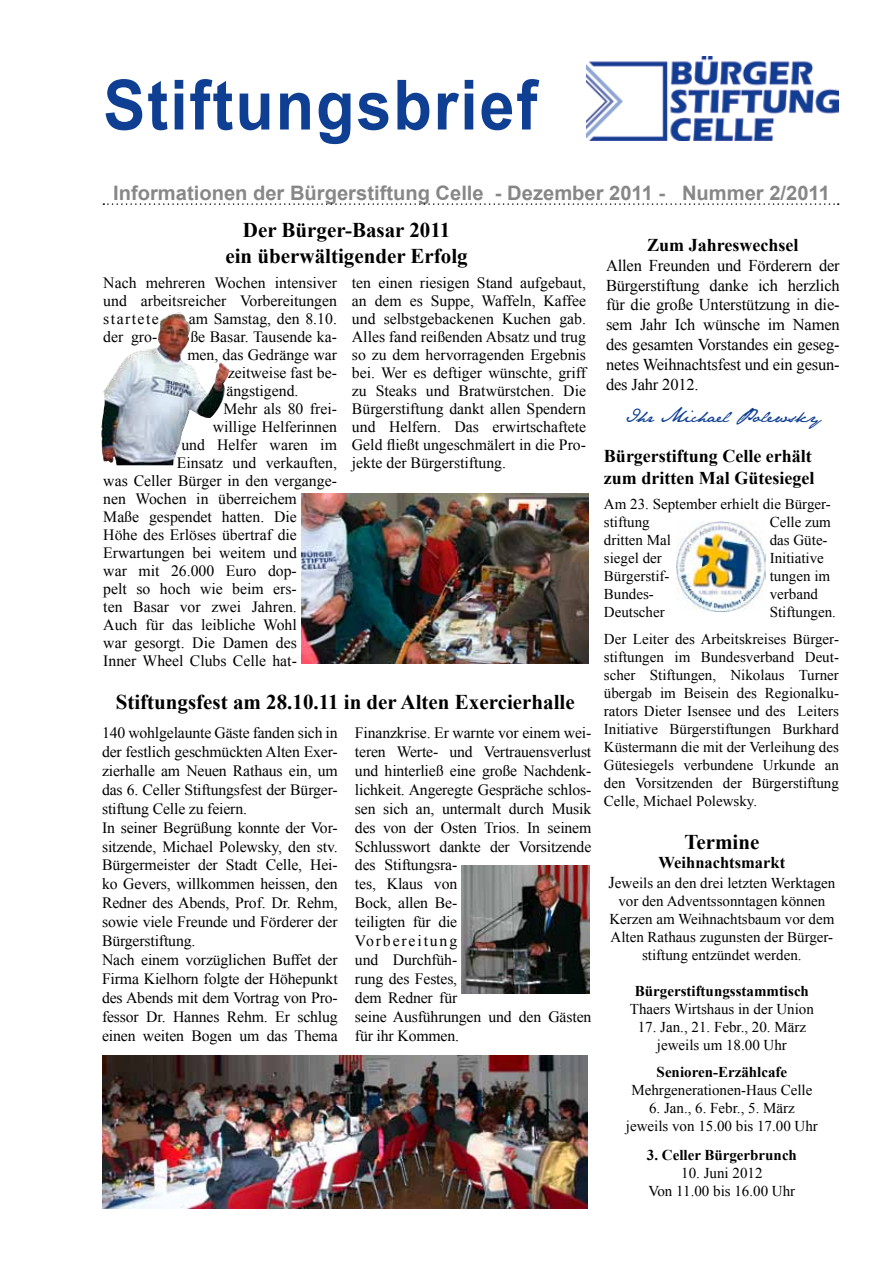
<style>
.page{position:relative;width:893px;height:1263px;background:#fff}
.page>*{position:absolute;margin:0;border:0;box-sizing:border-box;transform-origin:0 0}
.t1{font:700 69.3px "Arial";letter-spacing:.03em;color:#0f3f93;scale:.91 1}
.t2{font:700 21px/25.2px "Times New Roman";color:#000;text-align:center}
.t3{font:700 19.95px "Arial";color:#868786}
.t4{font:700 18px/21.6px "Times New Roman";color:#000}
.t5{font:17.4px "Jane Austen";color:#0f3f93;scale:.95 1}
.t6{font:16.5px/19.8px "Times New Roman";letter-spacing:-.01em;color:#000;text-align:justify}
.t7{font:700 16.5px "Times New Roman";color:#000}
.t8{font:15.75px/18.9px "Times New Roman";letter-spacing:-.01em;color:#000;text-align:justify}
.t9{font:15px/18px "Times New Roman";color:#000;text-align:center}
.t10{font:700 15px "Times New Roman";color:#000}
.s1{font-size:16.5px}
</style>
<div class="page">
<img style="left:587px;top:57px;width:252px;height:84px">
<svg style="left:103px;top:203px;width:736px;height:2px"></svg>
<img style="left:101px;top:312px;width:128px;height:153px">
<img style="left:103px;top:1056px;width:485px;height:153px">
<img style="left:301px;top:493px;width:287px;height:171px">
<img style="left:461px;top:865px;width:128px;height:128px">
<img style="left:676px;top:522px;width:89px;height:89px">
<h1 class="t1" style="left:103px;top:59px;width:479px">Stiftungsbrief</h1>
<p class="t3" style="left:113px;top:180px;width:718px">Informationen der Bürgerstiftung Celle - Dezember 2011 - Nummer 2/2011</p>
<h2 class="t2" style="left:225px;top:217px;width:244px">Der Bürger-Basar 2011<br>ein überwältigender Erfolg</h2>
<p class="t8" style="left:103px;top:274px;width:235px;line-height:18px">Nach mehreren Wochen intensiver und arbeitsreicher Vorbereitungen startete</p>
<p class="t4" style="left:647px;top:234px;width:153px">Zum Jahreswechsel</p>
<p class="t6" style="left:606px;top:255px;width:235px">Allen Freunden und Förderern der Bürgerstiftung danke ich herzlich für die große Unterstützung in die&shy;sem Jahr Ich wünsche im Namen des gesamten Vorstandes ein geseg&shy;netes Weihnachtsfest und ein gesun&shy;des Jahr 2012.</p>
<p class="t5" style="left:625px;top:406px;width:208px">Ihr Michael Polewsky</p>
<p class="t8" style="left:352px;top:274px;width:236px;line-height:18px">ten einen riesigen Stand aufgebaut, an dem es Suppe, Waffeln, Kaffee und selbstgebackenen Kuchen gab.<br>Alles fand reißenden Absatz und trug so zu dem hervorragenden Ergebnis bei. Wer es deftiger wünschte, griff zu Steaks und Bratwürstchen. Die Bürgerstiftung dankt allen Spendern und Helfern. Das erwirtschaftete Geld fließt ungeschmälert in die Pro&shy;jekte der Bürgerstiftung.</p>
<p class="t8" style="left:189px;top:309px;width:150px">am Samstag, den 8.10.</p>
<p class="t8" style="left:103px;top:327px;width:56px">der gro-</p>
<p class="t8" style="left:190px;top:327px;width:148px">ße Basar. Tausende ka-</p>
<p class="t8" style="left:187px;top:345px;width:151px">men, das Gedränge war</p>
<p class="t8" style="left:228px;top:363px;width:111px">zeitweise fast be-</p>
<p class="t8" style="left:226px;top:381px;width:74px">ängstigend.</p>
<p class="t8" style="left:223px;top:399px;width:115px">Mehr als 80 frei-</p>
<p class="t8" style="left:213px;top:417px;width:126px">willige Helferinnen</p>
<p class="t8" style="left:181px;top:435px;width:157px">und Helfer waren im</p>
<p class="t8" style="left:177px;top:453px;width:162px">Einsatz und verkauften,</p>
<p class="t8" style="left:103px;top:471px;width:235px">was Celler Bürger in den vergange-</p>
<p class="t8" style="left:103px;top:489px;width:195px">nen Wochen in überreichem</p>
<p class="t8" style="left:103px;top:507px;width:195px">Maße gespendet hatten. Die</p>
<p class="t8" style="left:103px;top:525px;width:195px">Höhe des Erlöses übertraf die</p>
<p class="t8" style="left:103px;top:543px;width:195px">Erwartungen bei weitem und</p>
<p class="t8" style="left:103px;top:561px;width:195px">war mit 26.000 Euro dop-</p>
<p class="t8" style="left:103px;top:579px;width:195px">pelt so hoch wie beim ers-</p>
<p class="t8" style="left:103px;top:597px;width:195px">ten Basar vor zwei Jahren.</p>
<p class="t8" style="left:103px;top:615px;width:195px">Auch für das leibliche Wohl</p>
<p class="t8" style="left:103px;top:633px;width:195px">war gesorgt. Die Damen des</p>
<p class="t8" style="left:103px;top:651px;width:195px">Inner Wheel Clubs Celle hat-</p>
<p class="t4" style="left:604px;top:445px;width:212px">Bürgerstiftung Celle erhält zum dritten Mal Gütesiegel</p>
<p class="t9" style="left:604px;top:495px;width:228px;text-align:left">Am 23. September erhielt die Bürger&shy;stiftung</p>
<p class="t9" style="left:770px;top:513px;width:63px">Celle zum</p>
<p class="t9" style="left:604px;top:531px;width:69px">dritten Mal</p>
<p class="t9" style="left:770px;top:531px;width:59px">das Güte-</p>
<p class="t9" style="left:604px;top:549px;width:59px">siegel der</p>
<p class="t9" style="left:770px;top:549px;width:56px">Initiative</p>
<p class="t9" style="left:604px;top:567px;width:67px">Bürgerstif-</p>
<p class="t9" style="left:770px;top:567px;width:62px">tungen im</p>
<p class="t9" style="left:604px;top:585px;width:51px">Bundes-</p>
<p class="t9" style="left:770px;top:585px;width:50px">verband</p>
<p class="t9" style="left:604px;top:603px;width:62px">Deutscher</p>
<p class="t9" style="left:604px;top:598px;width:236px;line-height:27px;text-align:right">Stiftungen.<br>Der Leiter des Arbeitskreises Bürger-</p>
<p class="t9" style="left:604px;top:648px;width:236px;text-align:justify">stiftungen im Bundesverband Deut&shy;scher Stiftungen, Nikolaus Turner übergab im Beisein des Regionalku&shy;rators Dieter Isensee und des Leiters Initiative Bürgerstiftungen Burkhard Küstermann die mit der Verleihung des Gütesiegels verbundene Urkunde an den Vorsitzenden der Bürgerstiftung Celle, Michael Polewsky.</p>
<h2 class="t2" style="left:116px;top:689px;width:460px">Stiftungsfest am 28.10.11 in der Alten Exercierhalle</h2>
<p class="t8" style="left:102px;top:723px;width:237px;text-align:left">140 wohlgelaunte Gäste fanden sich in der festlich geschmückten Alten Exer&shy;zierhalle am Neuen Rathaus ein, um das 6. Celler Stiftungsfest der Bürger&shy;stiftung Celle zu feiern.<br>In seiner Begrüßung konnte der Vor&shy;sitzende, Michael Polewsky, den stv.<br>Bürgermeister der Stadt Celle, Hei&shy;ko Gevers, willkommen heissen, den Redner des Abends, Prof. Dr. Rehm, sowie viele Freunde und Förderer der Bürgerstiftung.<br>Nach einem vorzüglichen Buffet der Firma Kielhorn folgte der Höhepunkt des Abends mit dem Vortrag von Pro&shy;fessor Dr. Hannes Rehm. Er schlug einen weiten Bogen um das Thema</p>
<p class="t8" style="left:355px;top:723px;width:238px;text-align:left">Finanzkrise. Er warnte vor einem wei&shy;teren Werte- und Vertrauensverlust und hinterließ eine große Nachdenk&shy;lichkeit. Angeregte Gespräche schlos&shy;sen sich an, untermalt durch Musik des von der Osten Trios. In seinem<br>Schlusswort dankte der Vorsitzende des Stiftungsra-<br>tes, Klaus von<br>Bock, allen Be-<br>teiligten für die<br>Vorbereitung<br>und Durchfüh-<br>rung des Festes,<br>dem Redner für<br>seine Ausführungen und den Gästen für ihr Kommen.</p>
<h2 class="t2" style="left:684px;top:828px;width:77px">Termine</h2>
<p class="t7" style="left:659px;top:851px;width:128px">Weihnachtsmarkt</p>
<p class="t9" style="left:608px;top:874px;width:228px"><span class="s1">J</span>eweils an den drei letzten Werktagen vor den Adventssonntagen können Kerzen am Weihnachtsbaum vor dem Alten Rathaus zugunsten der Bürger&shy;stiftung entzündet werden.</p>
<p class="t10" style="left:635px;top:981px;width:176px">Bürgerstiftungsstammtisch</p>
<p class="t9" style="left:630px;top:1000px;width:186px">Thaers Wirtshaus in der Union</p>
<p class="t9" style="left:638px;top:1018px;width:170px">17. Jan., 21. Febr., 20. März jeweils um 18.00 Uhr</p>
<p class="t10" style="left:657px;top:1062px;width:132px">Senioren-Erzählcafe</p>
<p class="t9" style="left:631px;top:1081px;width:182px">Mehrgenerationen-Haus Celle</p>
<p class="t9" style="left:626px;top:1099px;width:194px">6. Jan., 6. Febr., 5. März<br>jeweils von 15.00 bis 17.00 Uhr</p>
<p class="t10" style="left:647px;top:1144px;width:152px">3. Celler Bürgerbrunch</p>
<p class="t9" style="left:649px;top:1164px;width:148px">10. Juni 2012<br>Von 11.00 bis 16.00 Uhr</p>
</div>
